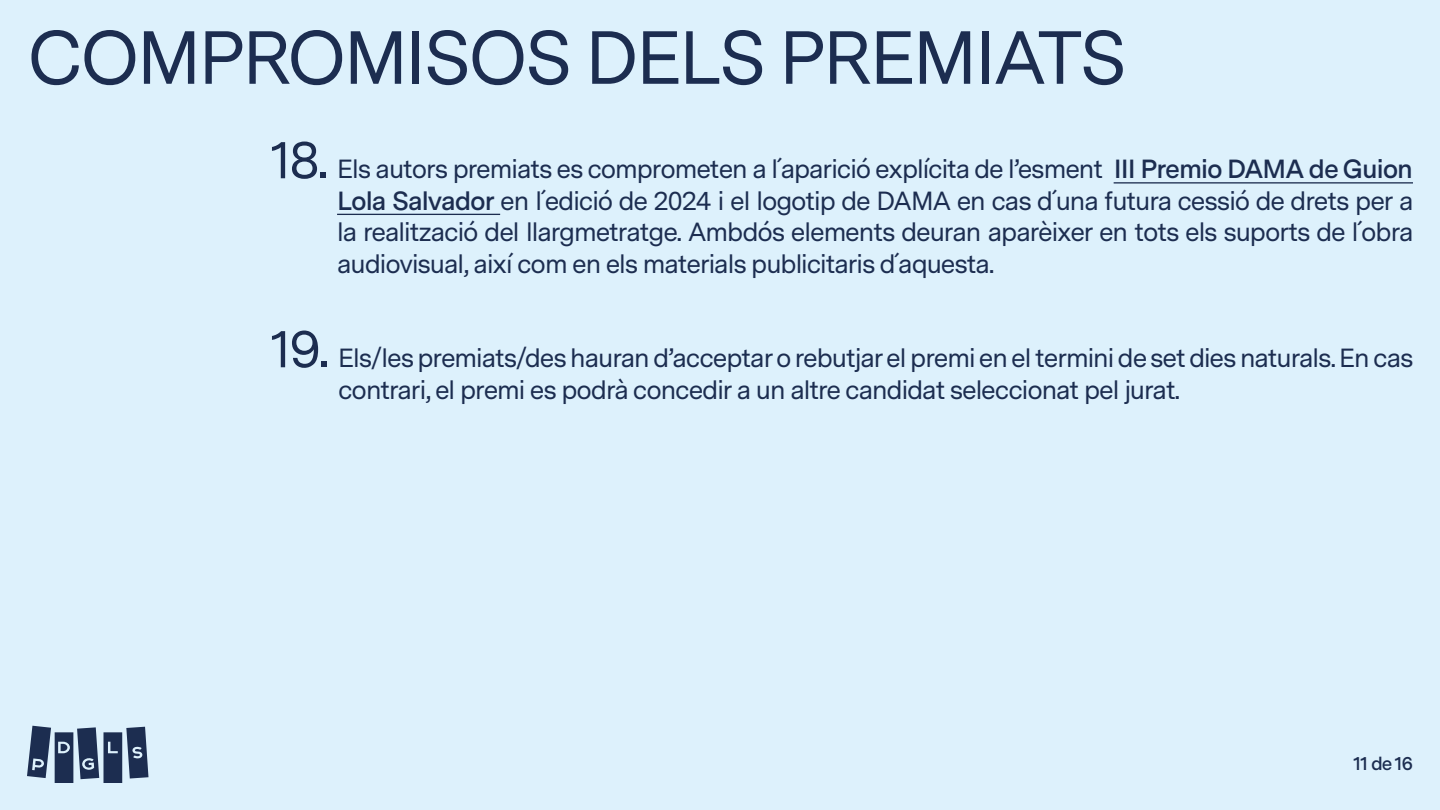
<style>
.page{position:relative;width:1440px;height:810px;background:#ddf1fc}
.page>*{position:absolute;margin:0;border:0;box-sizing:border-box;transform-origin:0 0}
.t1{font:75px "Messina Sans";letter-spacing:-.04em;color:#1c2d50}
.t2{font:26.25px/31.5px "Messina Sans";letter-spacing:-.04em;color:#1c2d50;text-align:justify}
.t3{font:600 18.75px "Messina Sans";color:#1c2d50}
.s1{font-size:52.5px}
.s2{font-weight:600}
</style>
<div class="page">
<svg style="left:27px;top:726px;width:121px;height:57px"></svg>
<hr style="left:1114px;top:182px;width:299px;height:2px;background:#1c2d50">
<hr style="left:337px;top:214px;width:163px;height:1px;background:#1c2d50">
<h1 class="t1" style="left:27px;top:1px;width:1101px">COMPROMISOS DELS PREMIATS</h1>
<p class="t2" style="left:337px;top:153px;width:1078px;text-indent:-67px"><span class="s1">18.</span> Els autors premiats es comprometen a l´aparició explícita de l’esment <span class="s2">III Premio DAMA de Guion Lola Salvador</span> en l´edició de 2024 i el logotip de DAMA en cas d´una futura cessió de drets per a la realització del llargmetratge. Ambdós elements deuran aparèixer en tots els suports de l´obra audiovisual, així com en els materials publicitaris d´aquesta.</p>
<p class="t2" style="left:338px;top:342px;width:1077px;text-indent:-68px"><span class="s1">19.</span> Els/les premiats/des hauran d’acceptar o rebutjar el premi en el termini de set dies naturals. En cas contrari, el premi es podrà concedir a un altre candidat seleccionat pel jurat.</p>
<p class="t3" style="left:1353px;top:750px;width:61px">11 de 16</p>
</div>
